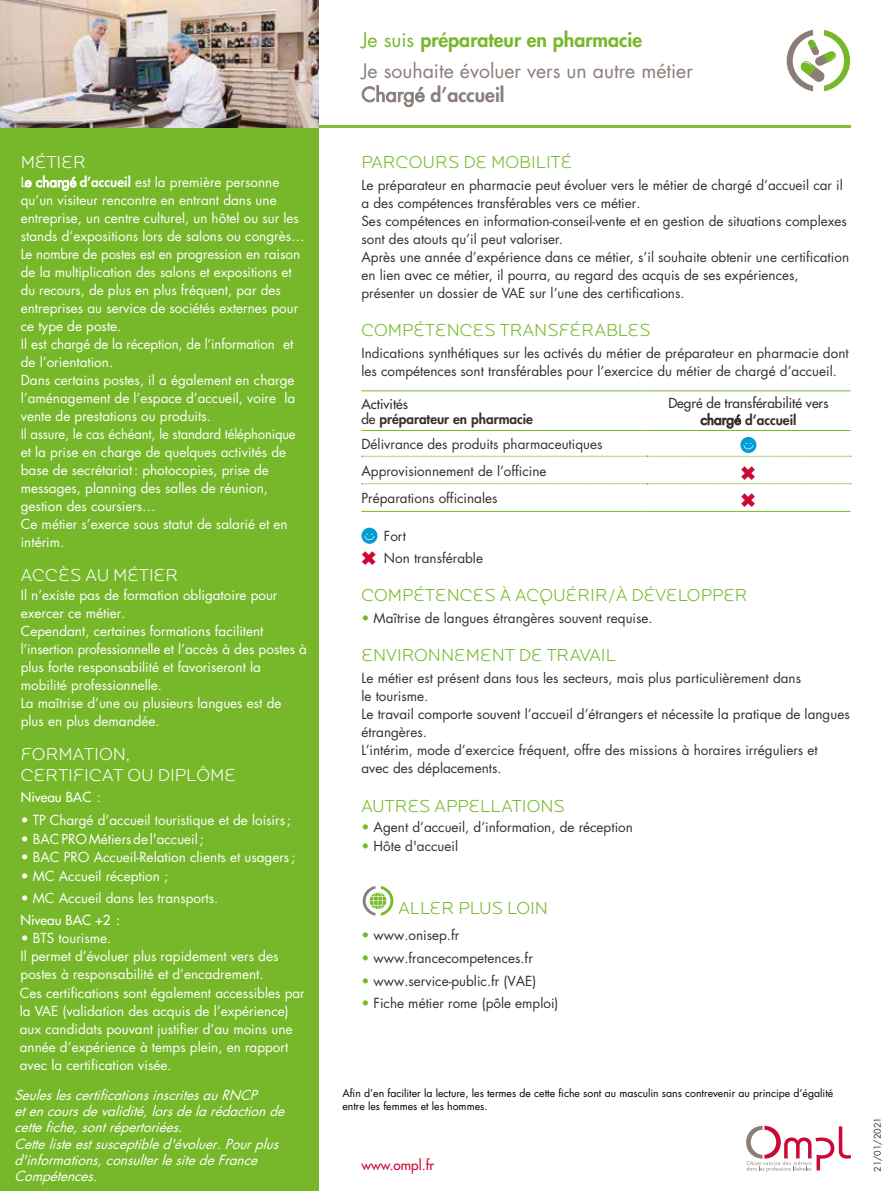
<style>
.page{position:relative;width:893px;height:1191px;background:#fff}
.page>*{position:absolute;margin:0;border:0;box-sizing:border-box;transform-origin:0 0}
.t1{font:19.5px/31px "Futura Std";color:#8b7e79}
.t2{font:800 19.5px "Futura Std";color:#8b7e79}
.t3{font:300 18px "Locator Display";color:#76b82a}
.t4{font:300 18px/21px "Locator Display";color:#fff}
.t5{font:13.5px/18px "Futura Std";color:#fff}
.t6{font:13.5px/18px "Futura Std";color:#37302f}
.t7{font:italic 13.5px/16.2px "Futura Std";color:#fff}
.t8{font:500 13.5px/16.6px "Futura Std";color:#37302f;text-align:center}
.t9{font:800 13.5px/15px "Futura Std";color:#37302f}
.t10{font:500 13.5px "Futura Std";color:#fff}
.t11{font:500 13.5px "Futura Std";color:#cc0935}
.t12{font:10.5px/12.6px "Futura Std";color:#000}
.t13{font:9px "Futura Std";color:#37302f}
.s1{font-weight:800}
.s2{color:#76b82a}
.s3{font-weight:800;color:#76b82a}
.s4{font-weight:400}
.s5{font-weight:500}
.s6{color:#cc0935}
</style>
<div class="page">
<hr style="left:361px;top:390px;width:285px;height:1px;background:#76b82a">
<hr style="left:646px;top:390px;width:204px;height:1px;background:#76b82a">
<hr style="left:361px;top:430px;width:285px;height:1px;background:#76b82a">
<hr style="left:646px;top:430px;width:204px;height:1px;background:#76b82a">
<hr style="left:361px;top:511px;width:285px;height:1px;background:#76b82a">
<hr style="left:646px;top:511px;width:204px;height:1px;background:#76b82a">
<svg style="left:362px;top:437px;width:489px;height:20px"></svg>
<svg style="left:361px;top:527px;width:16px;height:17px"></svg>
<svg style="left:363px;top:886px;width:30px;height:29px"></svg>
<hr style="left:0;top:125px;width:850px;height:3px;background:#76b82a">
<div style="left:0;top:128px;width:319px;height:1063px;background:#76b82a"></div>
<svg style="left:746px;top:1125px;width:104px;height:47px"></svg>
<img style="left:0;top:0;width:319px;height:128px">
<svg style="left:787px;top:30px;width:63px;height:61px"></svg>
<svg style="left:362px;top:483px;width:489px;height:1px"></svg>
<h2 class="t4" style="left:21px;top:150px;width:67px">MÉTIER</h2>
<p class="t5" style="left:21px;top:173px;width:285px">Le chargé <span class="s1">d’accueil</span> est la première personne qu’un visiteur rencontre en entrant dans une entreprise, un centre culturel, un hôtel ou sur les stands d’expositions lors de salons ou congrès… Le nombre de postes est en progression en raison de la multiplication des salons et expositions et du recours, de plus en plus fréquent, par des entreprises au service de sociétés externes pour ce type de poste.<br>Il est chargé de la réception, de l’information et de l’orientation.<br>Dans certains postes, il a également en charge l’aménagement de l’espace d’accueil, voire la vente de prestations ou produits.<br>Il assure, le cas échéant, le standard téléphonique et la prise en charge de quelques activités de base de secrétariat : photocopies, prise de messages, planning des salles de réunion, gestion des coursiers…<br>Ce métier s’exerce sous statut de salarié et en intérim.</p>
<h2 class="t4" style="left:21px;top:564px;width:159px">ACCÈS AU MÉTIER</h2>
<p class="t5" style="left:21px;top:586px;width:288px">Il n’existe pas de formation obligatoire pour exercer ce métier.<br>Cependant, certaines formations facilitent l’insertion professionnelle et l’accès à des postes à plus forte responsabilité et favoriseront la mobilité professionnelle.<br>La maîtrise d’une ou plusieurs langues est de plus en plus demandée.</p>
<h2 class="t4" style="left:21px;top:743px;width:217px">FORMATION,<br>CERTIFICAT OU DIPLÔME</h2>
<p class="t10" style="left:21px;top:788px;width:82px">Niveau BAC :</p>
<p class="t5" style="left:21px;top:810px;width:272px">• TP Chargé d’accueil touristique et de loisirs ;</p>
<p class="t5" style="left:21px;top:830px;width:184px">• BAC PRO Métiers de l'accueil ;</p>
<p class="t5" style="left:21px;top:848px;width:276px">• BAC PRO Accueil-Relation clients et usagers ;</p>
<p class="t5" style="left:21px;top:867px;width:149px">• MC Accueil réception ;</p>
<p class="t5" style="left:21px;top:889px;width:199px">• MC Accueil dans les transports.</p>
<p class="t10" style="left:21px;top:912px;width:101px">Niveau BAC +2 :</p>
<p class="t5" style="left:20px;top:929px;width:287px">• BTS tourisme.<br>Il permet d’évoluer plus rapidement vers des postes à responsabilité et d’encadrement.<br>Ces certifications sont également accessibles par la VAE (validation des acquis de l’expérience) aux candidats pouvant justifier d’au moins une année d’expérience à temps plein, en rapport avec la certification visée.</p>
<p class="t7" style="left:14px;top:1087px;width:276px">SeuleslescertificationsinscritesauRNCP etencoursdevalidité,lorsdelarédactionde cettefiche,sontrépertoriées.<br>Cettelisteestsusceptibled'évoluer.Pourplus d'informations,consulterlesitedeFrance Compétences.</p>
<h1 class="t1" style="left:361px;top:25px;width:333px"><span class="s2">Je suis</span> <span class="s3">préparateur en pharmacie<br></span>Je souhaite évoluer vers un autre métier</h1>
<h1 class="t2" style="left:361px;top:82px;width:145px"><span class="s4">Chargé</span> d’accueil</h1>
<h2 class="t3" style="left:361px;top:151px;width:212px">PARCOURS DE MOBILITÉ</h2>
<p class="t6" style="left:361px;top:176px;width:489px">Le préparateur en pharmacie peut évoluer vers le métier de chargé d’accueil car il a des compétences transférables vers ce métier.<br>Ses compétences en information-conseil-vente et en gestion de situations complexes sont des atouts qu’il peut valoriser.<br>Après une année d’expérience dans ce métier, s’il souhaite obtenir une certification en lien avec ce métier, il pourra, au regard des acquis de ses expériences, présenter un dossier de VAE sur l’une des certifications.</p>
<h2 class="t3" style="left:361px;top:319px;width:291px">COMPÉTENCES TRANSFÉRABLES</h2>
<p class="t6" style="left:361px;top:344px;width:489px">Indications synthétiques sur les activés du métier de préparateur en pharmacie dont les compétences sont transférables pour l’exercice du métier de chargé d’accueil.</p>
<p class="t9" style="left:361px;top:396px;width:173px"><span class="s5">Activités<br>de</span> préparateur en pharmacie</p>
<p class="t8" style="left:668px;top:395px;width:162px">Degré de transférabilité vers <span class="s4">chargé</span> <span class="s1">d’accueil</span></p>
<p class="t6" style="left:361px;top:431px;width:243px;line-height:26.7px">Délivrance des produits pharmaceutiques<br>Approvisionnement de l’officine</p>
<p class="t6" style="left:361px;top:489px;width:138px">Préparations officinales</p>
<p class="t6" style="left:361px;top:525px;width:123px;line-height:22.2px;text-indent:23px">Fort<br><span class="s6">✖</span> Non transférable</p>
<h2 class="t3" style="left:361px;top:584px;width:388px">COMPÉTENCES À ACQUÉRIR/À DÉVELOPPER</h2>
<p class="t6" style="left:361px;top:609px;width:293px"><span class="s2">•</span> Maîtrise de langues étrangères souvent requise.</p>
<h2 class="t3" style="left:361px;top:644px;width:256px">ENVIRONNEMENT DE TRAVAIL</h2>
<p class="t6" style="left:361px;top:669px;width:490px">Le métier est présent dans tous les secteurs, mais plus particulièrement dans<br>le tourisme.<br>Le travail comporte souvent l’accueil d’étrangers et nécessite la pratique de langues étrangères.<br>L’intérim, mode d’exercice fréquent, offre des missions à horaires irréguliers et<br>avec des déplacements.</p>
<h2 class="t3" style="left:361px;top:794px;width:205px">AUTRES APPELLATIONS</h2>
<p class="t6" style="left:361px;top:818px;width:273px"><span class="s2">•</span> Agent d’accueil, d’information, de réception</p>
<p class="t6" style="left:361px;top:837px;width:98px"><span class="s2">•</span> Hôte d'accueil</p>
<h2 class="t3" style="left:399px;top:897px;width:151px">ALLER PLUS LOIN</h2>
<p class="t6" style="left:361px;top:926px;width:99px"><span class="s2">•</span> www.onisep.fr</p>
<p class="t6" style="left:361px;top:949px;width:173px"><span class="s2">•</span> www.francecompetences.fr</p>
<p class="t6" style="left:361px;top:971px;width:176px"><span class="s2">•</span> www.service-public.fr (VAE)</p>
<p class="t6" style="left:361px;top:994px;width:199px"><span class="s2">•</span> Fiche métier rome (pôle emploi)</p>
<p class="t12" style="left:342px;top:1087px;width:492px">Afin d’en faciliter la lecture, les termes de cette fiche sont au masculin sans contrevenir au principe d’égalité entre les femmes et les hommes.</p>
<p class="t11" style="left:361px;top:1156px;width:74px">www.ompl.fr</p>
<p class="t13" style="left:872px;top:1171px;width:56px;rotate:-90deg">21/01/2021</p>
</div>
